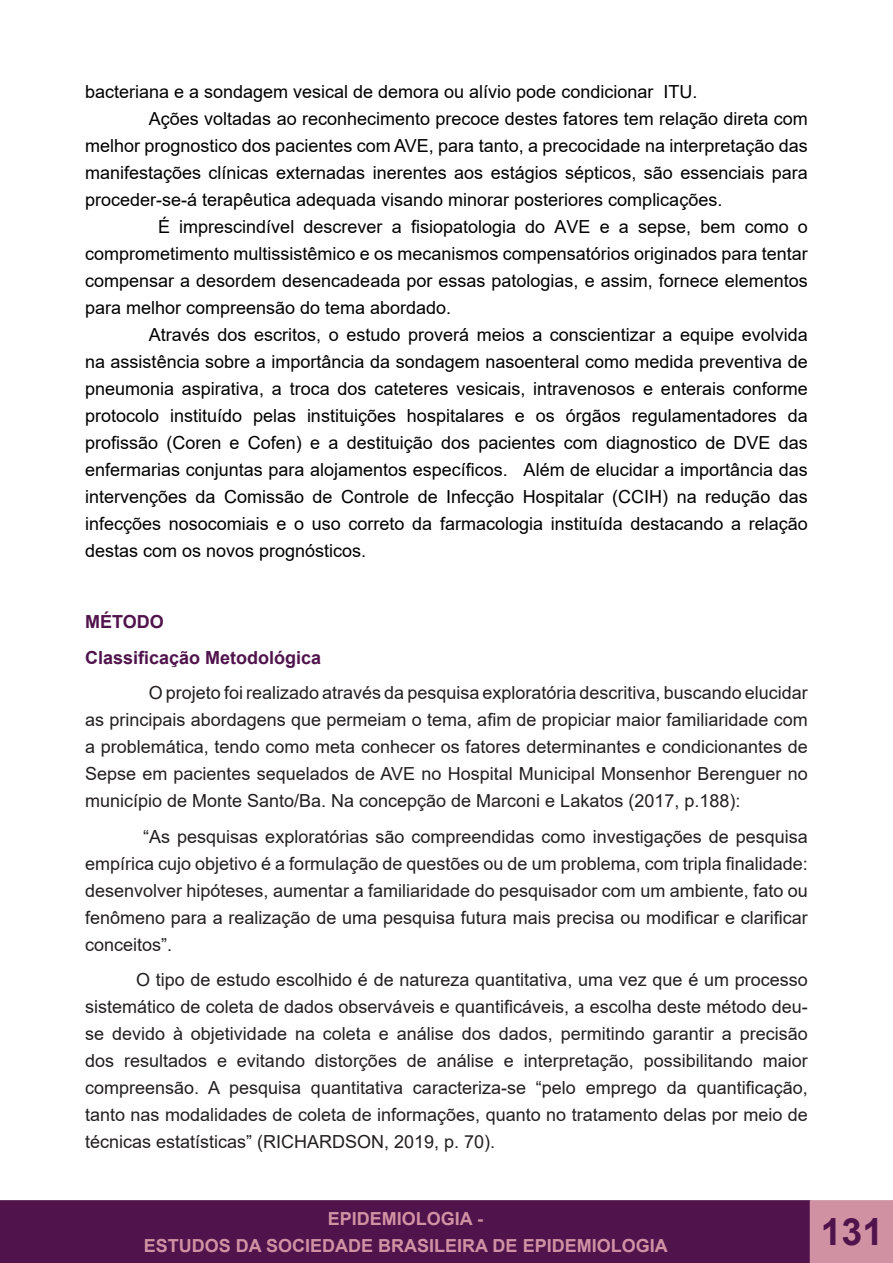
<style>
.page{position:relative;width:893px;height:1263px;background:#fff}
.page>*{position:absolute;margin:0;border:0;box-sizing:border-box;transform-origin:0 0}
.t1{font:700 37.5px "Arial";color:#50134c}
.List_Paragraph{font:18px/27px "Arial";color:#000;text-align:justify}
.t2{font:18px/27px "Arial";color:#231f20;text-align:justify}
.t3{font:700 18px/27px "Arial";color:#d092a3;text-align:center}
.t4{font:700 18px "Arial";color:#50134c}
</style>
<div class="page">
<div style="left:0;top:1201px;width:810px;height:61px;background:#50134c"></div>
<div style="left:0;top:1200px;width:811px;height:63px;border:2px solid #50134c"></div>
<div style="left:810px;top:1200px;width:83px;height:63px;background:#d092a3"></div>
<p class="List_Paragraph" style="left:85px;top:78px;width:614px">bacteriana e a sondagem vesical de demora ou alívio pode condicionar ITU.</p>
<p class="List_Paragraph" style="left:85px;top:105px;width:724px;text-indent:64px">Ações voltadas ao reconhecimento precoce destes fatores tem relação direta com melhor prognostico dos pacientes com AVE, para tanto, a precocidade na interpretação das manifestações clínicas externadas inerentes aos estágios sépticos, são essenciais para proceder-se-á terapêutica adequada visando minorar posteriores complicações.</p>
<p class="List_Paragraph" style="left:85px;top:213px;width:724px;text-indent:73px">É imprescindível descrever a fisiopatologia do AVE e a sepse, bem como o comprometimento multissistêmico e os mecanismos compensatórios originados para tentar compensar a desordem desencadeada por essas patologias, e assim, fornece elementos para melhor compreensão do tema abordado.</p>
<p class="List_Paragraph" style="left:85px;top:321px;width:724px;text-indent:64px">Através dos escritos, o estudo proverá meios a conscientizar a equipe evolvida na assistência sobre a importância da sondagem nasoenteral como medida preventiva de pneumonia aspirativa, a troca dos cateteres vesicais, intravenosos e enterais conforme protocolo instituído pelas instituições hospitalares e os órgãos regulamentadores da profissão (Coren e Cofen) e a destituição dos pacientes com diagnostico de DVE das enfermarias conjuntas para alojamentos específicos. Além de elucidar a importância das intervenções da Comissão de Controle de Infecção Hospitalar (CCIH) na redução das infecções nosocomiais e o uso correto da farmacologia instituída destacando a relação destas com os novos prognósticos.</p>
<p class="t4" style="left:85px;top:609px;width:80px">MÉTODO</p>
<p class="t4" style="left:85px;top:645px;width:238px">Classificação Metodológica</p>
<p class="t2" style="left:85px;top:679px;width:724px;text-indent:64px">O projeto foi realizado através da pesquisa exploratória descritiva, buscando elucidar as principais abordagens que permeiam o tema, afim de propiciar maior familiaridade com a problemática, tendo como meta conhecer os fatores determinantes e condicionantes de Sepse em pacientes sequelados de AVE no Hospital Municipal Monsenhor Berenguer no município de Monte Santo/Ba. Na concepção de Marconi e Lakatos (2017, p.188):</p>
<p class="t2" style="left:85px;top:823px;width:724px;text-indent:58px">“As pesquisas exploratórias são compreendidas como investigações de pesquisa empírica cujo objetivo é a formulação de questões ou de um problema, com tripla finalidade: desenvolver hipóteses, aumentar a familiaridade do pesquisador com um ambiente, fato ou fenômeno para a realização de uma pesquisa futura mais precisa ou modificar e clarificar conceitos”.</p>
<p class="t2" style="left:85px;top:966px;width:724px;text-indent:51px">O tipo de estudo escolhido é de natureza quantitativa, uma vez que é um processo sistemático de coleta de dados observáveis e quantificáveis, a escolha deste método deu&shy;se devido à objetividade na coleta e análise dos dados, permitindo garantir a precisão dos resultados e evitando distorções de análise e interpretação, possibilitando maior compreensão. A pesquisa quantitativa caracteriza-se “pelo emprego da quantificação, tanto nas modalidades de coleta de informações, quanto no tratamento delas por meio de técnicas estatísticas” (RICHARDSON, 2019, p. 70).</p>
<p class="t3" style="left:144px;top:1205px;width:525px">EPIDEMIOLOGIA -<br>ESTUDOS DA SOCIEDADE BRASILEIRA DE EPIDEMIOLOGIA</p>
<h1 class="t1" style="left:821px;top:1206px;width:64px">131</h1>
</div>
